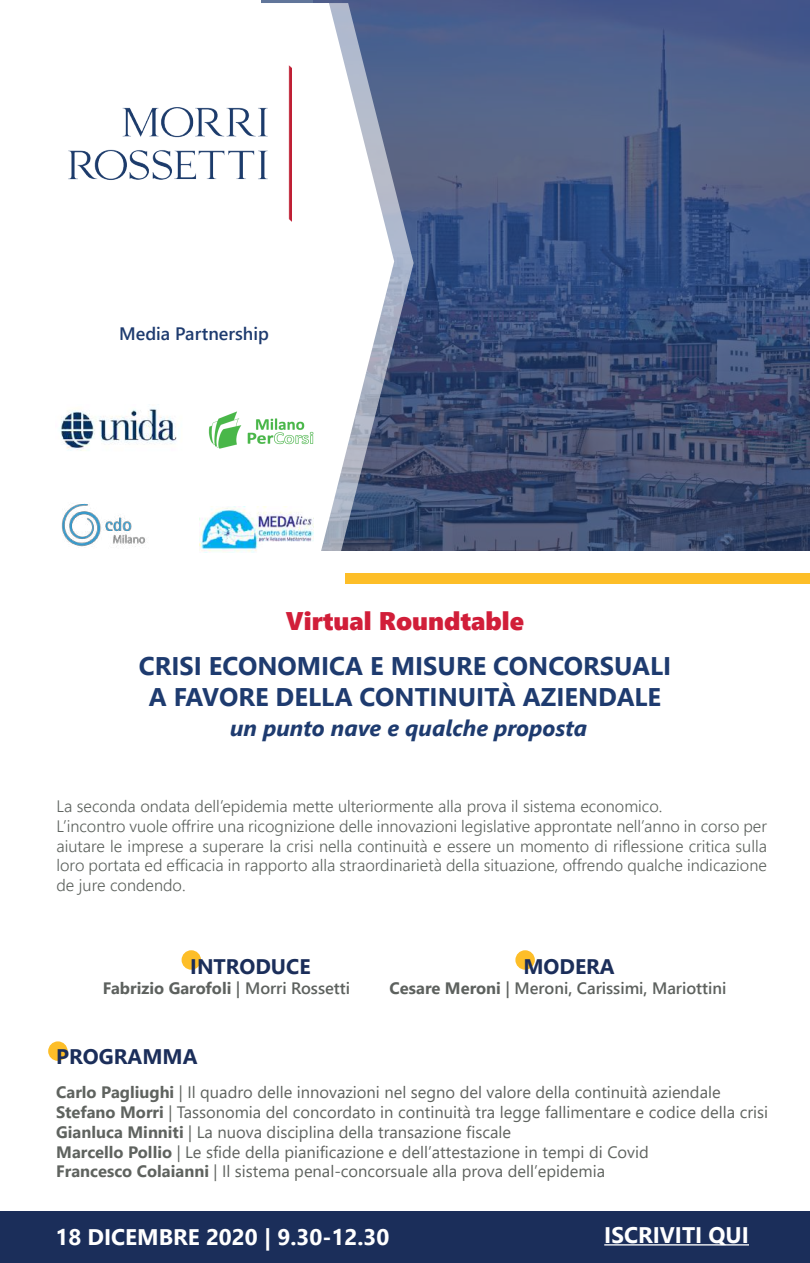
<style>
.page{position:relative;width:810px;height:1263px;background:#fff}
.page>*{position:absolute;margin:0;border:0;box-sizing:border-box;transform-origin:0 0}
.t1{font:700 25.5px/30.6px "Segoe UI";color:#1e3b6f;text-align:center}
.t2{font:25.5px "Segoe UI Black";color:#d11e39}
.t3{font:700 22.5px "Segoe UI";color:#fff}
.t4{font:italic 700 22.5px "Segoe UI";color:#1e3b6f}
.t5{font:700 21px "Segoe UI";color:#1b2e5a}
.t6{font:600 18px "Segoe UI";color:#1e3b6f}
.t7{font:300 16.5px/19.8px "Segoe UI";color:#5c615d}
.t8{font:16.5px/19.8px "Segoe UI";color:#5f635f}
.t9{font:600 16.5px "Segoe UI";color:#5d615e}
.t10{font:700 16.5px "Segoe UI";color:#5d615e}
.s1{font-weight:600}
.s2{font-weight:700}
</style>
<div class="page">
<div style="left:49px;top:1042px;width:18px;height:18px;background:#fdbe28;border-radius:50%"></div>
<div style="left:48px;top:1041px;width:20px;height:20px;border:2px solid #fdbe28;border-radius:50%"></div>
<div style="left:182px;top:951px;width:18px;height:18px;background:#fdbe28;border-radius:50%"></div>
<div style="left:182px;top:950px;width:19px;height:20px;border:2px solid #fdbe28;border-radius:50%"></div>
<div style="left:516px;top:951px;width:18px;height:18px;background:#fdbe28;border-radius:50%"></div>
<div style="left:515px;top:950px;width:20px;height:20px;border:2px solid #fdbe28;border-radius:50%"></div>
<svg style="left:261px;top:0;width:549px;height:550px;background:#41537b"></svg>
<svg style="left:394px;top:3px;width:20px;height:548px;background:#526286"></svg>
<svg style="left:229px;top:3px;width:165px;height:550px"></svg>
<div style="left:345px;top:573px;width:465px;height:10px;background:#fdbe28"></div>
<div style="left:0;top:1211px;width:810px;height:52px;background:#1b2e5a"></div>
<hr style="left:604px;top:1244px;width:145px;height:1px;background:#fff">
<img style="left:68px;top:45px;width:239px;height:197px">
<img style="left:60px;top:408px;width:117px;height:43px">
<img style="left:208px;top:390px;width:117px;height:80px">
<img style="left:205px;top:506px;width:109px;height:46px">
<img style="left:61px;top:503px;width:144px;height:50px">
<p class="t6" style="left:119px;top:317px;width:151px">Media Partnership</p>
<h1 class="t2" style="left:286px;top:603px;width:240px">Virtual Roundtable</h1>
<h1 class="t1" style="left:139px;top:649px;width:534px">CRISI ECONOMICA E MISURE CONCORSUALI<br>A FAVORE DELLA CONTINUITÀ AZIENDALE</h1>
<h2 class="t4" style="left:230px;top:707px;width:358px">un punto nave e qualche proposta</h2>
<p class="t7" style="left:56px;top:795px;width:712px">La seconda ondata dell’epidemia mette ulteriormente alla prova il sistema economico.<br>L’incontro vuole offrire una ricognizione delle innovazioni legislative approntate nell’anno in corso per aiutare le imprese a superare la crisi nella continuità e essere un momento di riflessione critica sulla loro portata ed efficacia in rapporto alla straordinarietà della situazione, offrendo qualche indicazione de jure condendo.</p>
<p class="t5" style="left:190px;top:946px;width:122px">INTRODUCE</p>
<p class="t5" style="left:523px;top:947px;width:93px">MODERA</p>
<p class="t10" style="left:103px;top:972px;width:249px">Fabrizio Garofoli <span class="s1">| Morri Rossetti</span></p>
<p class="t9" style="left:390px;top:972px;width:338px"><span class="s2">Cesare Meroni</span> | Meroni, Carissimi, Mariottini</p>
<p class="t5" style="left:56px;top:1037px;width:143px">PROGRAMMA</p>
<p class="t8" style="left:56px;top:1081px;width:713px"><span class="s2">Carlo Pagliughi</span> | Il quadro delle innovazioni nel segno del valore della continuità aziendale <span class="s2">Stefano Morri</span> | Tassonomia del concordato in continuità tra legge fallimentare e codice della crisi <span class="s2">Gianluca Minniti</span> | La nuova disciplina della transazione fiscale<br><span class="s2">Marcello Pollio</span> | Le sfide della pianificazione e dell’attestazione in tempi di Covid<br><span class="s2">Francesco Colaianni</span> | Il sistema penal-concorsuale alla prova dell’epidemia</p>
<h2 class="t3" style="left:55px;top:1216px;width:335px">18 DICEMBRE 2020 | 9.30-12.30</h2>
<h2 class="t3" style="left:604px;top:1214px;width:146px">ISCRIVITI QUI</h2>
</div>
